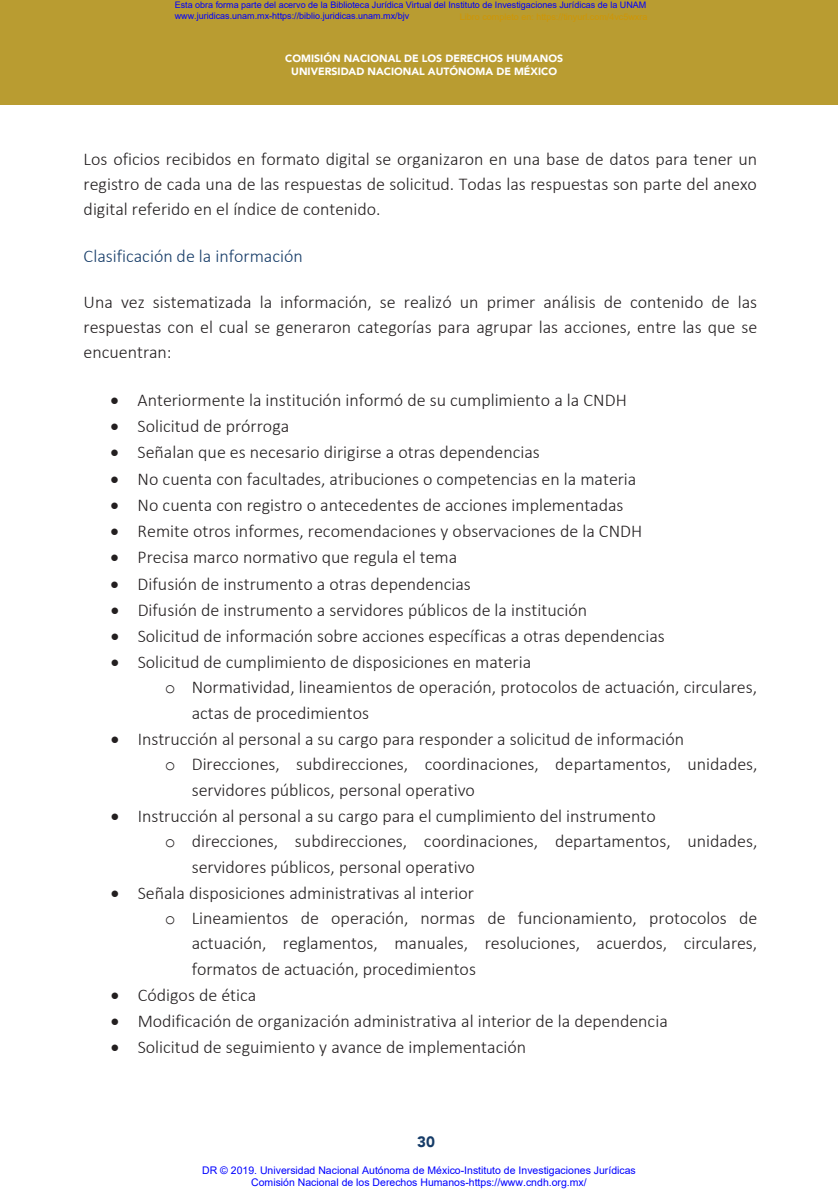
<style>
.page{position:relative;width:838px;height:1190px;background:#fff}
.page>*{position:absolute;margin:0;border:0;box-sizing:border-box;transform-origin:0 0}
.t1{font:300 18px/25.3px "Calibri";color:#231f20;text-align:justify}
.t2{font:300 18px "Calibri";color:#163c68}
.t3{font:900 15px "Avenir";color:#163c68}
.t4{font:10.5px/12.6px "Arial";color:#00f;text-align:center}
.t5{font:900 10.5px/13.5px "Avenir";color:#fff;text-align:center}
.t6{font:9px/10.8px "Arial";color:#00f}
.t7{font:9px "Arial";color:#cf9605}
.s1{font-family:"Courier New";font-weight:400}
</style>
<div class="page">
<div style="left:0;top:0;width:838px;height:105px;background:#b99c31"></div>
<p class="t6" style="left:175px;top:0;width:473px">Esta obra forma parte del acervo de la Biblioteca Jurídica Virtual del Instituto de Investigaciones Jurídicas de la UNAM www.juridicas.unam.mx-https://biblio.juridicas.unam.mx/bjv</p>
<p class="t7" style="left:460px;top:10px;width:189px">Libro completo en: https://tinyurl.com/4vc5wxra</p>
<p class="t5" style="left:285px;top:51px;width:279px">COMISIÓN NACIONAL DE LOS DERECHOS HUMANOS<br>UNIVERSIDAD NACIONAL AUTÓNOMA DE MÉXICO</p>
<p class="t1" style="left:84px;top:146px;width:675px">Los oficios recibidos en formato digital se organizaron en una base de datos para tener un registro de cada una de las respuestas de solicitud. Todas las respuestas son parte del anexo digital referido en el índice de contenido.</p>
<p class="t2" style="left:84px;top:244px;width:221px">Clasificación de la información</p>
<p class="t1" style="left:84px;top:289px;width:675px">Una vez sistematizada la información, se realizó un primer análisis de contenido de las respuestas con el cual se generaron categorías para agrupar las acciones, entre las que se encuentran:</p>
<p class="t1" style="left:111px;top:387px;width:518px">• Anteriormente la institución informó de su cumplimiento a la CNDH</p>
<p class="t1" style="left:111px;top:413px;width:180px">• Solicitud de prórroga</p>
<p class="t1" style="left:111px;top:439px;width:431px">• Señalan que es necesario dirigirse a otras dependencias</p>
<p class="t1" style="left:111px;top:465px;width:527px">• No cuenta con facultades, atribuciones o competencias en la materia</p>
<p class="t1" style="left:111px;top:492px;width:514px">• No cuenta con registro o antecedentes de acciones implementadas</p>
<p class="t1" style="left:111px;top:518px;width:533px">• Remite otros informes, recomendaciones y observaciones de la CNDH</p>
<p class="t1" style="left:111px;top:544px;width:348px">• Precisa marco normativo que regula el tema</p>
<p class="t1" style="left:111px;top:570px;width:362px">• Difusión de instrumento a otras dependencias</p>
<p class="t1" style="left:111px;top:596px;width:478px">• Difusión de instrumento a servidores públicos de la institución</p>
<p class="t1" style="left:111px;top:623px;width:556px">• Solicitud de información sobre acciones específicas a otras dependencias</p>
<p class="t1" style="left:111px;top:649px;width:422px">• Solicitud de cumplimiento de disposiciones en materia</p>
<p class="t1" style="left:165px;top:674px;width:594px"><span class="s1">o</span> Normatividad, lineamientos de operación, protocolos de actuación, circulares,</p>
<p class="t1" style="left:192px;top:699px;width:179px">actas de procedimientos</p>
<p class="t1" style="left:111px;top:726px;width:575px">• Instrucción al personal a su cargo para responder a solicitud de información</p>
<p class="t1" style="left:165px;top:751px;width:594px"><span class="s1">o</span> Direcciones, subdirecciones, coordinaciones, departamentos, unidades,</p>
<p class="t1" style="left:192px;top:776px;width:285px">servidores públicos, personal operativo</p>
<p class="t1" style="left:111px;top:803px;width:546px">• Instrucción al personal a su cargo para el cumplimiento del instrumento</p>
<p class="t1" style="left:165px;top:828px;width:594px"><span class="s1">o</span> direcciones, subdirecciones, coordinaciones, departamentos, unidades,</p>
<p class="t1" style="left:192px;top:853px;width:285px">servidores públicos, personal operativo</p>
<p class="t1" style="left:111px;top:879px;width:365px">• Señala disposiciones administrativas al interior</p>
<p class="t1" style="left:165px;top:905px;width:594px"><span class="s1">o</span> Lineamientos de operación, normas de funcionamiento, protocolos de</p>
<p class="t1" style="left:192px;top:930px;width:567px">actuación, reglamentos, manuales, resoluciones, acuerdos, circulares,</p>
<p class="t1" style="left:192px;top:955px;width:286px">formatos de actuación, procedimientos</p>
<p class="t1" style="left:111px;top:981px;width:147px">• Códigos de ética</p>
<p class="t1" style="left:111px;top:1008px;width:559px">• Modificación de organización administrativa al interior de la dependencia</p>
<p class="t1" style="left:111px;top:1034px;width:417px">• Solicitud de seguimiento y avance de implementación</p>
<p class="t3" style="left:417px;top:1128px;width:19px">30</p>
<p class="t4" style="left:202px;top:1163px;width:435px">DR © 2019. Universidad Nacional Autónoma de México-Instituto de Investigaciones Jurídicas<br>Comisión Nacional de los Derechos Humanos-https://www.cndh.org.mx/</p>
</div>
